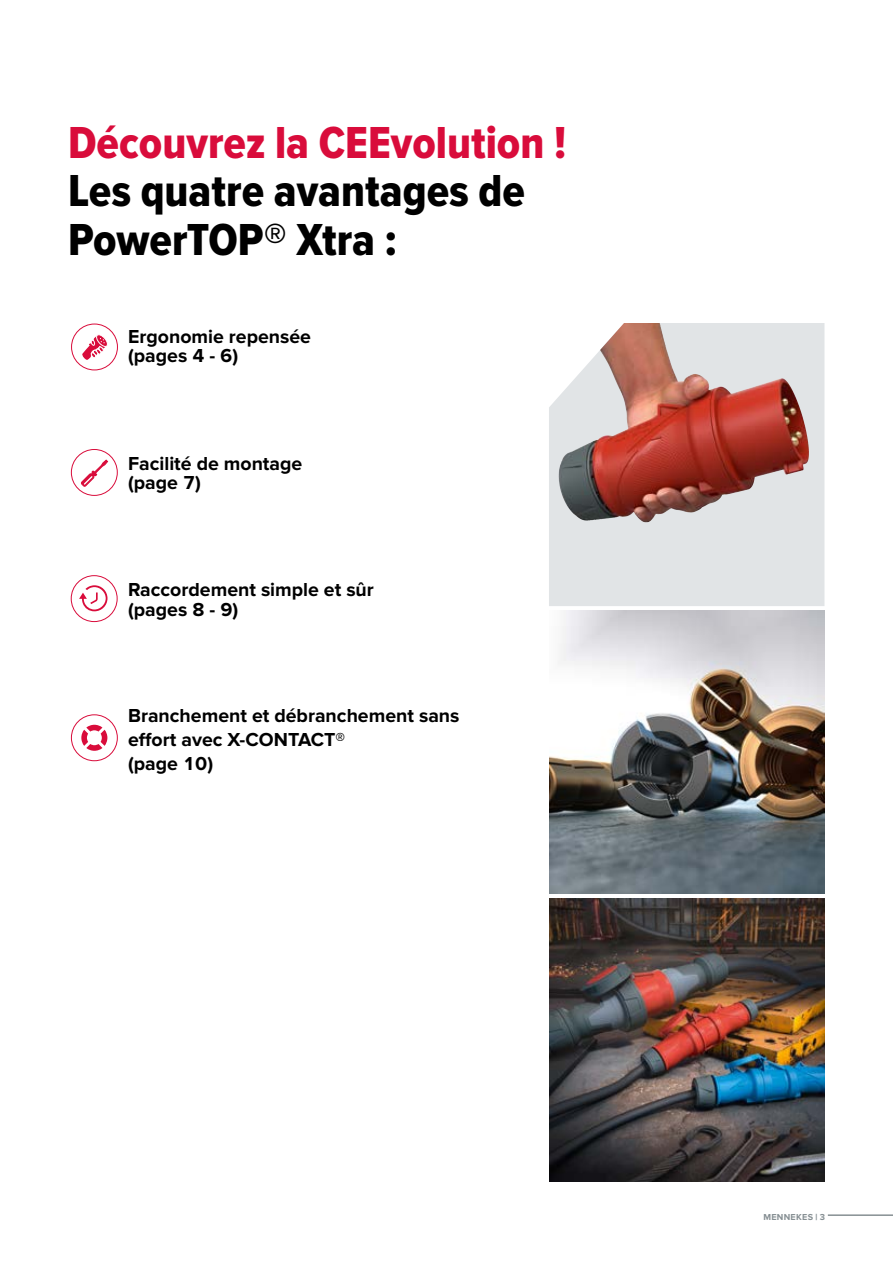
<style>
.page{position:relative;width:893px;height:1263px;background:#fff}
.page>*{position:absolute;margin:0;border:0;box-sizing:border-box;transform-origin:0 0}
.t1{font:46.5px/48.8px "Proxima Nova Cond Extrabld";color:#000}
.t2{font:46.5px "Proxima Nova Cond Extrabld";color:#d90c3b}
.t3{font:700 19.5px/19.5px "Proxima Nova";color:#000}
.t4{font:700 9px "Proxima Nova";letter-spacing:.03em;color:#868f93}
.s1{font-family:"Proxima Nova Extrabld";font-weight:400}
</style>
<div class="page">
<img style="left:550px;top:611px;width:275px;height:283px">
<div style="left:71px;top:324px;width:47px;height:46px;border:1px solid #d90c3b;border-radius:50%"></div>
<svg style="left:82px;top:334px;width:26px;height:26px"></svg>
<div style="left:71px;top:714px;width:47px;height:47px;background:#fff;border:1px solid #d90c3b;border-radius:50%"></div>
<svg style="left:81px;top:725px;width:26px;height:26px"></svg>
<svg style="left:71px;top:449px;width:47px;height:47px"></svg>
<svg style="left:81px;top:458px;width:27px;height:30px"></svg>
<div style="left:71px;top:575px;width:47px;height:47px;border:1px solid #d90c3b;border-radius:50%"></div>
<svg style="left:79px;top:585px;width:28px;height:26px"></svg>
<img style="left:550px;top:898px;width:275px;height:283px">
<svg style="left:549px;top:323px;width:275px;height:283px;background:#caaba8"></svg>
<img style="left:600px;top:323px;width:24px;height:53px">
<hr style="left:828px;top:1214px;width:65px;height:2px;background:#868f93">
<h1 class="t2" style="left:68px;top:116px;width:500px">Découvrez la CEEvolution !</h1>
<h1 class="t1" style="left:68px;top:170px;width:458px">Les quatre avantages de<br>PowerTOP® Xtra :</h1>
<p class="t3" style="left:128px;top:328px;width:184px">Ergonomie repensée (pages 4 - 6)</p>
<p class="t3" style="left:128px;top:454px;width:176px">Facilité de montage (page 7)</p>
<p class="t3" style="left:128px;top:581px;width:247px">Raccordement simple et sûr (pages 8 - 9)</p>
<p class="t3" style="left:128px;top:705px;width:333px;line-height:24px">Branchement et débranchement sans effort avec X-CONTACT®<br>(page 10)</p>
<p class="t4" style="left:763px;top:1212px;width:63px">MENNEKES <span class="s1">|</span> 3</p>
</div>
